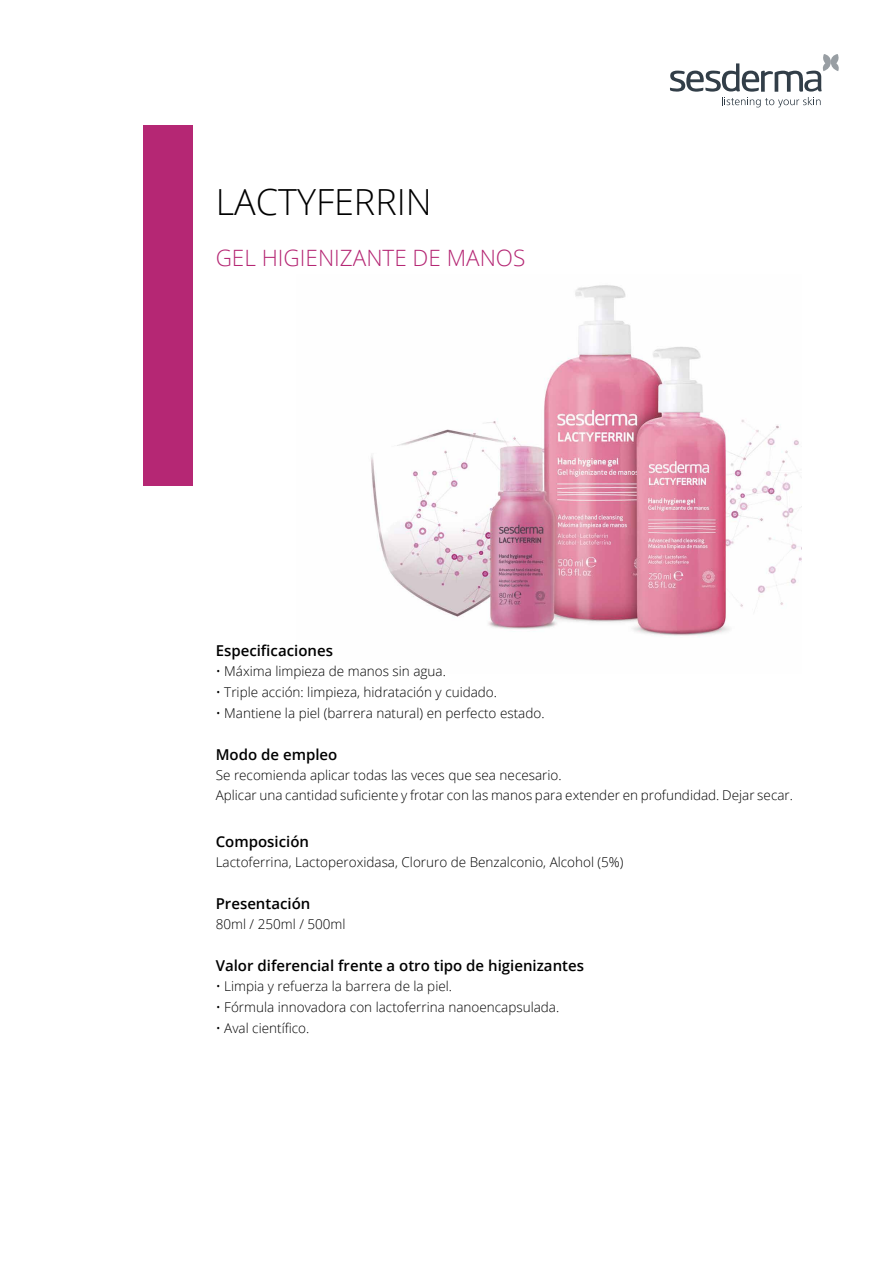
<style>
.page{position:relative;width:893px;height:1263px;background:#fff}
.page>*{position:absolute;margin:0;border:0;box-sizing:border-box;transform-origin:0 0}
.t1{font:300 36px "Open Sans";color:#000}
.t2{font:300 22.5px "Open Sans";color:#b52774}
.t3{font:600 15px "Open Sans";color:#000}
.t4{font:300 13.5px/20.4px "Open Sans";color:#000}
</style>
<div class="page">
<svg style="left:670px;top:54px;width:169px;height:53px"></svg>
<img style="left:371px;top:285px;width:430px;height:351px">
<div style="left:143px;top:125px;width:50px;height:361px;background:#b52774"></div>
<h1 class="t1" style="left:216px;top:178px;width:218px">LACTYFERRIN</h1>
<h2 class="t2" style="left:216px;top:243px;width:311px">GEL HIGIENIZANTE DE MANOS</h2>
<p class="t3" style="left:216px;top:640px;width:119px">Especificaciones</p>
<p class="t4" style="left:216px;top:661px;width:232px">• Máxima limpieza de manos sin agua.</p>
<p class="t4" style="left:216px;top:682px;width:283px">• Triple acción: limpieza, hidratación y cuidado.</p>
<p class="t4" style="left:216px;top:702px;width:330px">• Mantiene la piel (barrera natural) en perfecto estado.</p>
<p class="t3" style="left:216px;top:744px;width:123px">Modo de empleo</p>
<p class="t4" style="left:216px;top:764px;width:579px">Se recomienda aplicar todas las veces que sea necesario.<br>Aplicar una cantidad suficiente y frotar con las manos para extender en profundidad. Dejar secar.</p>
<p class="t3" style="left:216px;top:831px;width:95px">Composición</p>
<p class="t4" style="left:216px;top:852px;width:409px">Lactoferrina, Lactoperoxidasa, Cloruro de Benzalconio, Alcohol (5%)</p>
<p class="t3" style="left:216px;top:893px;width:96px">Presentación</p>
<p class="t4" style="left:216px;top:914px;width:131px">80ml / 250ml / 500ml</p>
<p class="t3" style="left:216px;top:955px;width:370px">Valor diferencial frente a otro tipo de higienizantes</p>
<p class="t4" style="left:216px;top:976px;width:238px">• Limpia y refuerza la barrera de la piel.</p>
<p class="t4" style="left:216px;top:997px;width:345px">• Fórmula innovadora con lactoferrina nanoencapsulada.</p>
<p class="t4" style="left:216px;top:1017px;width:95px">• Aval científico.</p>
</div>
